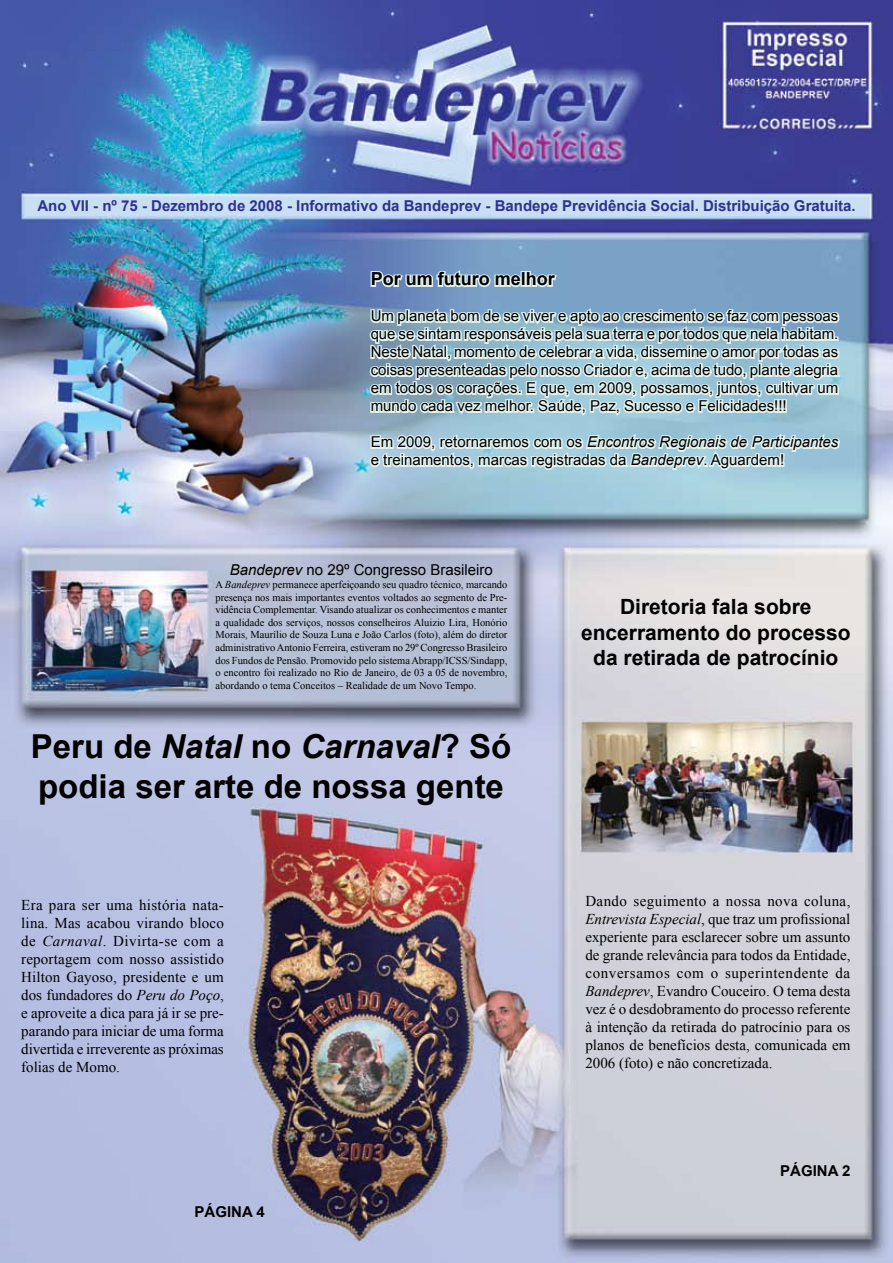
<style>
.page{position:relative;width:893px;height:1263px;background:#fff}
.page>*{position:absolute;margin:0;border:0;box-sizing:border-box;transform-origin:0 0}
.t1{font:700 33px/39.6px "Arial";color:#000}
.t2{font:700 21px/25.2px "Arial";color:#000;text-align:center}
.t3{font:700 18px "Arial";color:#000}
.t4{font:15px/18px "Times New Roman";color:#000;text-align:justify}
.t5{font:15px/18px "Arial";color:#000;text-align:justify}
.t6{font:700 15px "Arial";color:#2e3192}
.t7{font:700 15px "Arial";color:#000}
.t8{font:10.5px/12.6px "Times New Roman";color:#000;text-align:justify}
.s1{font-style:italic}
</style>
<div class="page">
<img style="left:0;top:0;width:893px;height:1263px">
<svg style="left:369px;top:268px;width:190px;height:22px;background:#a9c3d7"></svg>
<svg style="left:367px;top:306px;width:476px;height:115px;background:#b8d4dd"></svg>
<svg style="left:367px;top:431px;width:475px;height:44px;background:#bcdae3"></svg>
<p class="t6" style="left:37px;top:196px;width:820px">Ano VII - nº 75 - Dezembro de 2008 - Informativo da Bandeprev - Bandepe Previdência Social. Distribuição Gratuita.</p>
<p class="t3" style="left:371px;top:267px;width:186px">Por um futuro melhor</p>
<p class="t5" style="left:371px;top:307px;width:469px">Um planeta bom de se viver e apto ao crescimento se faz com pessoas que se sintam responsáveis pela sua terra e por todos que nela habitam.<br>Neste Natal, momento de celebrar a vida, dissemine o amor por todas as coisas presenteadas pelo nosso Criador e, acima de tudo, plante alegria em todos os corações. E que, em 2009, possamos, juntos, cultivar um mundo cada vez melhor. Saúde, Paz, Sucesso e Felicidades!!!</p>
<p class="t5" style="left:371px;top:433px;width:469px">Em 2009, retornaremos com os <span class="s1">Encontros Regionais de Participantes </span>e treinamentos, marcas registradas da <span class="s1">Bandeprev</span>. Aguardem!</p>
<p class="t5" style="left:230px;top:561px;width:265px"><span class="s1">Bandeprev</span> no 29º Congresso Brasileiro</p>
<p class="t8" style="left:215px;top:578px;width:294px">A <span class="s1">Bandeprev</span> permanece aperfeiçoando seu quadro técnico, marcando presença nos mais importantes eventos voltados ao segmento de Pre&shy;vidência Complementar. Visando atualizar os conhecimentos e manter a qualidade dos serviços, nossos conselheiros Aluizio Lira, Honório Morais, Maurílio de Souza Luna e João Carlos (foto), além do diretor administrativo Antonio Ferreira, estiveram no 29º Congresso Brasileiro dos Fundos de Pensão. Promovido pelo sistema Abrapp/ICSS/Sindapp, o encontro foi realizado no Rio de Janeiro, de 03 a 05 de novembro, abordando o tema Conceitos – Realidade de um Novo Tempo.</p>
<h1 class="t1" style="left:31px;top:728px;width:482px">Peru de <span class="s1">Natal</span> no <span class="s1">Carnaval</span>? Só podia ser arte de nossa gente</h1>
<p class="t4" style="left:21px;top:895px;width:204px">Era para ser uma história nata&shy;lina. Mas acabou virando bloco de <span class="s1">Carnaval</span>. Divirta-se com a reportagem com nosso assistido Hilton Gayoso, presidente e um dos fundadores do <span class="s1">Peru do Poço</span>, e aproveite a dica para já ir se pre&shy;parando para iniciar de uma forma divertida e irreverente as próximas folias de Momo.</p>
<p class="t7" style="left:195px;top:1201px;width:72px">PÁGINA 4</p>
<h2 class="t2" style="left:581px;top:595px;width:271px">Diretoria fala sobre encerramento do processo da retirada de patrocínio</h2>
<p class="t4" style="left:585px;top:892px;width:267px">Dando seguimento a nossa nova coluna, <span class="s1">Entrevista Especial</span>, que traz um profissional experiente para esclarecer sobre um assunto de grande relevância para todos da Entidade, conversamos com o superintendente da <span class="s1">Bandeprev</span>, Evandro Couceiro. O tema desta vez é o desdobramento do processo referente à intenção da retirada do patrocínio para os planos de benefícios desta, comunicada em 2006 (foto) e não concretizada.</p>
<p class="t7" style="left:780px;top:1161px;width:72px">PÁGINA 2</p>
</div>
